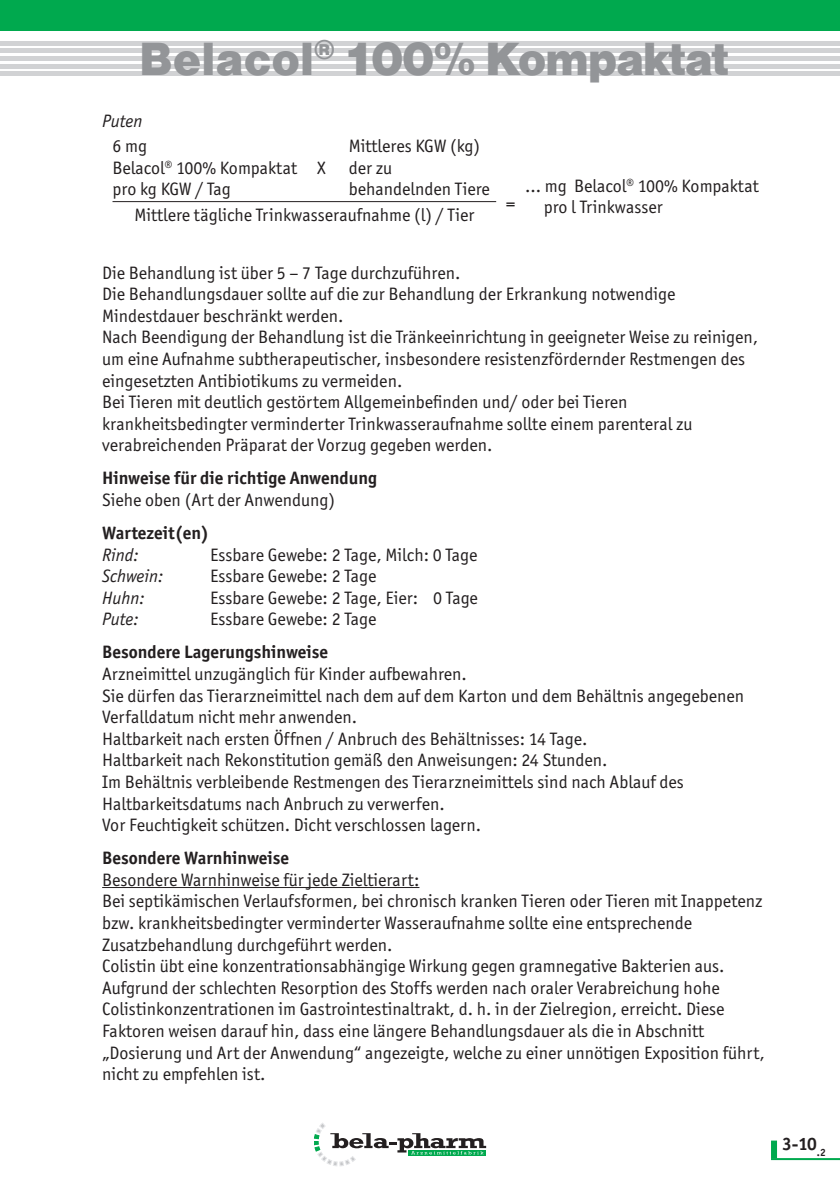
<style>
.page{position:relative;width:840px;height:1191px;background:#fff}
.page>*{position:absolute;margin:0;border:0;box-sizing:border-box;transform-origin:0 0}
.Produktname_2_Seite{font:48px "Nimbus San D Blac";letter-spacing:-.03em;color:#939598}
.Fließtext{font:18px/21.6px "Officina San Itc T";color:#231f20}
.Ü-Absatz{font:700 18px/21.6px "Officina San Itc T";color:#231f20}
.Fließtext-2{font:italic 18px "Officina San Itc T";color:#231f20}
.s1{font-weight:400}
</style>
<div class="page">
<hr style="left:0;top:41px;width:839px;height:4px;background:#d1d2d4">
<hr style="left:0;top:49px;width:839px;height:4px;background:#d1d2d4">
<hr style="left:0;top:56px;width:839px;height:4px;background:#d1d2d4">
<hr style="left:0;top:64px;width:839px;height:4px;background:#d1d2d4">
<hr style="left:0;top:72px;width:839px;height:4px;background:#d1d2d4">
<div style="left:0;top:0;width:839px;height:31px;background:#00a94e"></div>
<svg style="left:314px;top:1123px;width:172px;height:43px"></svg>
<hr style="left:102px;top:887px;width:317px;height:1px;background:#231f20">
<svg style="left:771px;top:1140px;width:5px;height:18px"></svg>
<hr style="left:770px;top:1158px;width:69px;height:2px;background:#00a94e">
<hr style="left:112px;top:201px;width:384px;height:1px;background:#231f20">
<p class="Produktname_2_Seite" style="left:139px;top:31px;width:591px">Belacol<sup>®</sup> 100% Kompaktat</p>
<p class="Fließtext-2" style="left:102px;top:111px;width:42px">Puten</p>
<p class="Fließtext" style="left:112px;top:135px;width:36px">6 mg</p>
<p class="Fließtext" style="left:348px;top:135px;width:133px">Mittleres KGW (kg)</p>
<p class="Fließtext" style="left:112px;top:157px;width:186px">Belacol<sup>®</sup> 100% Kompaktat</p>
<p class="Fließtext" style="left:348px;top:157px;width:45px">der zu</p>
<p class="Fließtext" style="left:112px;top:178px;width:120px">pro kg KGW / Tag</p>
<p class="Fließtext" style="left:348px;top:178px;width:142px">behandelnden Tiere</p>
<p class="Fließtext" style="left:134px;top:204px;width:341px">Mittlere tägliche Trinkwasseraufnahme (l) / Tier</p>
<p class="Fließtext" style="left:506px;top:192px;width:10px">=</p>
<p class="Fließtext" style="left:543px;top:175px;width:216px;text-indent:-19px">... mg Belacol<sup>®</sup> 100% Kompaktat pro l Trinkwasser</p>
<p class="Fließtext" style="left:102px;top:261px;width:359px">Die Behandlung ist über 5 – 7 Tage durchzuführen.</p>
<p class="Fließtext" style="left:102px;top:283px;width:574px">Die Behandlungsdauer sollte auf die zur Behandlung der Erkrankung notwendige<br>Mindestdauer beschränkt werden.</p>
<p class="Fließtext" style="left:102px;top:326px;width:657px">Nach Beendigung der Behandlung ist die Tränkeeinrichtung in geeigneter Weise zu reinigen, um eine Aufnahme subtherapeutischer, insbesondere resistenzfördernder Restmengen des eingesetzten Antibiotikums zu vermeiden.</p>
<p class="Fließtext" style="left:102px;top:391px;width:591px">Bei Tieren mit deutlich gestörtem Allgemeinbefinden und/ oder bei Tieren krankheitsbedingter verminderter Trinkwasseraufnahme sollte einem parenteral zu verabreichenden Präparat der Vorzug gegeben werden.</p>
<p class="Ü-Absatz" style="left:102px;top:467px;width:276px">Hinweise für die richtige Anwendung<br><span class="s1">Siehe oben (Art der Anwendung)</span></p>
<p class="Ü-Absatz" style="left:102px;top:522px;width:108px">Wartezeit(en)</p>
<p class="Fließtext-2" style="left:102px;top:544px;width:38px">Rind:</p>
<p class="Fließtext" style="left:210px;top:543px;width:268px">Essbare Gewebe: 2 Tage, Milch: 0 Tage</p>
<p class="Fließtext-2" style="left:102px;top:566px;width:63px">Schwein:</p>
<p class="Fließtext" style="left:210px;top:565px;width:168px">Essbare Gewebe: 2 Tage</p>
<p class="Fließtext-2" style="left:102px;top:587px;width:44px">Huhn:</p>
<p class="Fließtext" style="left:210px;top:587px;width:269px">Essbare Gewebe: 2 Tage, Eier: 0 Tage</p>
<p class="Fließtext-2" style="left:102px;top:609px;width:38px">Pute:</p>
<p class="Fließtext" style="left:210px;top:608px;width:168px">Essbare Gewebe: 2 Tage</p>
<p class="Ü-Absatz" style="left:102px;top:641px;width:227px">Besondere Lagerungshinweise</p>
<p class="Fließtext" style="left:102px;top:663px;width:366px">Arzneimittel unzugänglich für Kinder aufbewahren.</p>
<p class="Fließtext" style="left:102px;top:684px;width:643px">Sie dürfen das Tierarzneimittel nach dem auf dem Karton und dem Behältnis angegebenen<br>Verfalldatum nicht mehr anwenden.</p>
<p class="Fließtext" style="left:102px;top:727px;width:486px">Haltbarkeit nach ersten Öffnen / Anbruch des Behältnisses: 14 Tage.</p>
<p class="Fließtext" style="left:102px;top:749px;width:506px">Haltbarkeit nach Rekonstitution gemäß den Anweisungen: 24 Stunden.</p>
<p class="Fließtext" style="left:102px;top:771px;width:583px">Im Behältnis verbleibende Restmengen des Tierarzneimittels sind nach Ablauf des<br>Haltbarkeitsdatums nach Anbruch zu verwerfen.</p>
<p class="Fließtext" style="left:102px;top:814px;width:380px">Vor Feuchtigkeit schützen. Dicht verschlossen lagern.</p>
<p class="Ü-Absatz" style="left:102px;top:847px;width:188px">Besondere Warnhinweise</p>
<p class="Fließtext" style="left:102px;top:868px;width:318px">Besondere Warnhinweise für jede Zieltierart:</p>
<p class="Fließtext" style="left:102px;top:890px;width:661px">Bei septikämischen Verlaufsformen, bei chronisch kranken Tieren oder Tieren mit Inappetenz bzw. krankheitsbedingter verminderter Wasseraufnahme sollte eine entsprechende<br>Zusatzbehandlung durchgeführt werden.</p>
<p class="Fließtext" style="left:102px;top:955px;width:663px">Colistin übt eine konzentrationsabhängige Wirkung gegen gramnegative Bakterien aus.<br>Aufgrund der schlechten Resorption des Stoffs werden nach oraler Verabreichung hohe Colistinkonzentrationen im Gastrointestinaltrakt, d. h. in der Zielregion, erreicht. Diese Faktoren weisen darauf hin, dass eine längere Behandlungsdauer als die in Abschnitt „Dosierung und Art der Anwendung“ angezeigte, welche zu einer unnötigen Exposition führt, nicht zu empfehlen ist.</p>
<p class="Ü-Absatz" style="left:781px;top:1132px;width:45px">3-10<sub>.2</sub></p>
</div>
